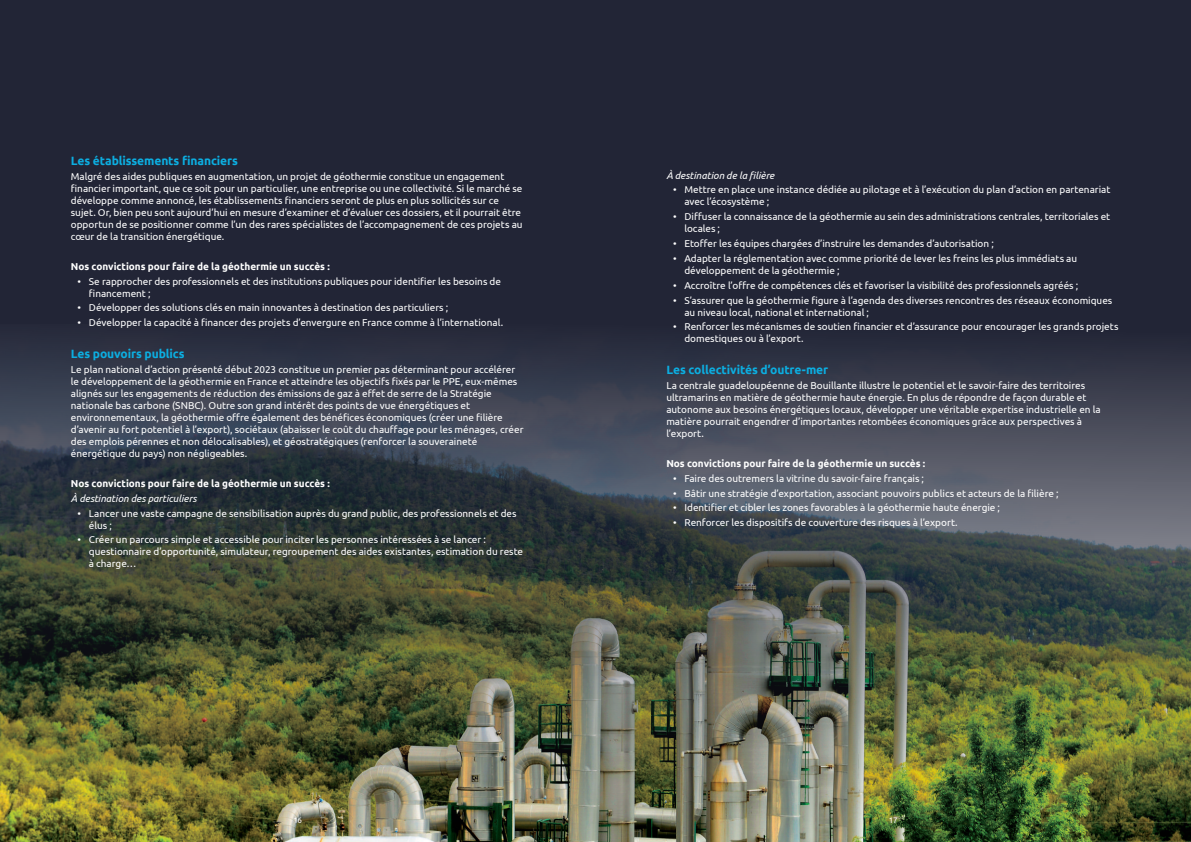
<style>
.page{position:relative;width:1191px;height:842px;background:#222536}
.page>*{position:absolute;margin:0;border:0;box-sizing:border-box;transform-origin:0 0}
.t1{font:700 12px "Ubuntu";letter-spacing:-.01em;color:#0caee1}
.t2{font:10px/12px "Ubuntu";letter-spacing:-.005em;color:#fff}
.t3{font:700 10px "Ubuntu";color:#fff}
.t4{font:italic 10px "Ubuntu";letter-spacing:-.005em;color:#fff}
.t5{font:8px "Ubuntu";color:#fff}
</style>
<div class="page">
<img style="left:0;top:341px;width:1191px;height:501px">
<p class="t1" style="left:71px;top:154px;width:169px">Les établissements financiers</p>
<p class="t2" style="left:71px;top:170px;width:453px">Malgré des aides publiques en augmentation, un projet de géothermie constitue un engagement financier important, que ce soit pour un particulier, une entreprise ou une collectivité. Si le marché se développe comme annoncé, les établissements financiers seront de plus en plus sollicités sur ce sujet. Or, bien peu sont aujourd’hui en mesure d’examiner et d’évaluer ces dossiers, et il pourrait être opportun de se positionner comme l’un des rares spécialistes de l’accompagnement de ces projets au cœur de la transition énergétique.</p>
<p class="t3" style="left:71px;top:260px;width:260px">Nos convictions pour faire de la géothermie un succès :</p>
<p class="t2" style="left:89px;top:275px;width:414px;text-indent:-11px">• Se rapprocher des professionnels et des institutions publiques pour identifier les besoins de financement ;</p>
<p class="t2" style="left:77px;top:302px;width:372px">• Développer des solutions clés en main innovantes à destination des particuliers ;</p>
<p class="t2" style="left:77px;top:316px;width:427px">• Développer la capacité à financer des projets d’envergure en France comme à l’international.</p>
<p class="t1" style="left:71px;top:347px;width:115px">Les pouvoirs publics</p>
<p class="t2" style="left:71px;top:363px;width:454px">Le plan national d’action présenté début 2023 constitue un premier pas déterminant pour accélérer le développement de la géothermie en France et atteindre les objectifs fixés par le PPE, eux-mêmes alignés sur les engagements de réduction des émissions de gaz à effet de serre de la Stratégie nationale bas carbone (SNBC). Outre son grand intérêt des points de vue énergétiques et environnementaux, la géothermie offre également des bénéfices économiques (créer une filière d’avenir au fort potentiel à l’export), sociétaux (abaisser le coût du chauffage pour les ménages, créer des emplois pérennes et non délocalisables), et géostratégiques (renforcer la souveraineté énergétique du pays) non négligeables.</p>
<p class="t3" style="left:71px;top:477px;width:260px">Nos convictions pour faire de la géothermie un succès :</p>
<p class="t4" style="left:71px;top:492px;width:127px">À destination des particuliers</p>
<p class="t2" style="left:89px;top:507px;width:429px;text-indent:-11px">• Lancer une vaste campagne de sensibilisation auprès du grand public, des professionnels et des élus ;</p>
<p class="t2" style="left:89px;top:533px;width:436px;text-indent:-11px">• Créer un parcours simple et accessible pour inciter les personnes intéressées à se lancer : questionnaire d’opportunité, simulateur, regroupement des aides existantes, estimation du reste à charge…</p>
<p class="t4" style="left:666px;top:169px;width:110px">À destination de la filière</p>
<p class="t2" style="left:684px;top:183px;width:427px;text-indent:-11px">• Mettre en place une instance dédiée au pilotage et à l’exécution du plan d’action en partenariat avec l’écosystème ;</p>
<p class="t2" style="left:684px;top:210px;width:427px;text-indent:-11px">• Diffuser la connaissance de la géothermie au sein des administrations centrales, territoriales et locales ;</p>
<p class="t2" style="left:673px;top:237px;width:322px">• Etoffer les équipes chargées d’instruire les demandes d’autorisation ;</p>
<p class="t2" style="left:684px;top:252px;width:394px;text-indent:-11px">• Adapter la réglementation avec comme priorité de lever les freins les plus immédiats au développement de la géothermie ;</p>
<p class="t2" style="left:673px;top:279px;width:407px">• Accroître l’offre de compétences clés et favoriser la visibilité des professionnels agréés ;</p>
<p class="t2" style="left:684px;top:294px;width:429px;text-indent:-11px">• S’assurer que la géothermie figure à l’agenda des diverses rencontres des réseaux économiques au niveau local, national et international ;</p>
<p class="t2" style="left:684px;top:320px;width:435px;text-indent:-11px">• Renforcer les mécanismes de soutien financier et d’assurance pour encourager les grands projets domestiques ou à l’export.</p>
<p class="t1" style="left:666px;top:363px;width:163px">Les collectivités d’outre-mer</p>
<p class="t2" style="left:666px;top:379px;width:436px">La centrale guadeloupéenne de Bouillante illustre le potentiel et le savoir-faire des territoires ultramarins en matière de géothermie haute énergie. En plus de répondre de façon durable et autonome aux besoins énergétiques locaux, développer une véritable expertise industrielle en la matière pourrait engendrer d’importantes retombées économiques grâce aux perspectives à l’export.</p>
<p class="t3" style="left:666px;top:457px;width:260px">Nos convictions pour faire de la géothermie un succès :</p>
<p class="t2" style="left:673px;top:472px;width:252px">• Faire des outremers la vitrine du savoir-faire français ;</p>
<p class="t2" style="left:673px;top:487px;width:387px">• Bâtir une stratégie d’exportation, associant pouvoirs publics et acteurs de la filière ;</p>
<p class="t2" style="left:673px;top:502px;width:328px">• Identifier et cibler les zones favorables à la géothermie haute énergie ;</p>
<p class="t2" style="left:673px;top:516px;width:286px">• Renforcer les dispositifs de couverture des risques à l’export.</p>
<p class="t5" style="left:293px;top:815px;width:10px">16</p>
<p class="t5" style="left:889px;top:815px;width:10px">17</p>
</div>
